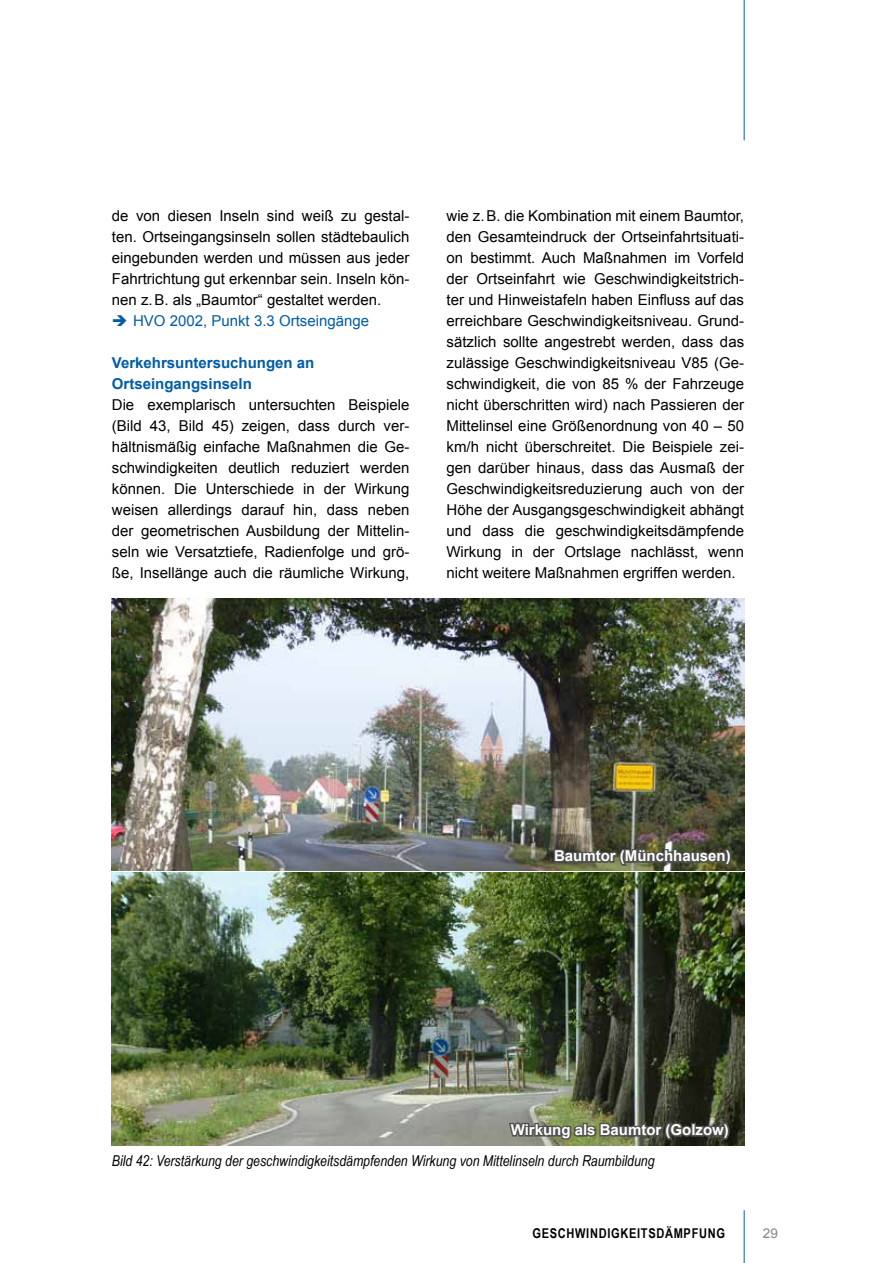
<style>
.page{position:relative;width:893px;height:1263px;background:#fff}
.page>*{position:absolute;margin:0;border:0;box-sizing:border-box;transform-origin:0 0}
.t1{font:15px/21px "Arial";color:#000;text-align:justify}
.t2{font:italic 15px "Arial Narrow";color:#000}
.t3{font:700 15px "Arial";color:#fff}
.t4{font:700 15px/21px "Arial";color:#005ca9}
.t5{font:15px "Arial";color:#005ca9}
.t6{font:700 13.5px "Arial Narrow";letter-spacing:.05em;color:#000}
.t7{font:13.5px "Arial";color:#878786}
</style>
<div class="page">
<hr style="left:744px;top:0;width:1px;height:140px;background:#005ca9">
<hr style="left:744px;top:1210px;width:1px;height:53px;background:#005ca9">
<img style="left:112px;top:598px;width:632px;height:272px">
<img style="left:112px;top:872px;width:632px;height:273px">
<svg style="left:507px;top:1111px;width:225px;height:34px;background:#5c604c"></svg>
<img style="left:552px;top:828px;width:181px;height:41px">
<p class="t1" style="left:112px;top:205px;width:299px">de von diesen Inseln sind weiß zu gestal&shy;ten. Ortseingangsinseln sollen städtebaulich eingebunden werden und müssen aus jeder Fahrtrichtung gut erkennbar sein. Inseln kön&shy;nen z.B. als „Baumtor“ gestaltet werden.</p>
<p class="t5" style="left:112px;top:311px;width:259px">➔ HVO 2002, Punkt 3.3 Ortseingänge</p>
<p class="t4" style="left:112px;top:353px;width:204px">Verkehrsuntersuchungen an<br>Ortseingangsinseln</p>
<p class="t1" style="left:112px;top:394px;width:299px">Die exemplarisch untersuchten Beispiele (Bild 43, Bild 45) zeigen, dass durch ver&shy;hältnismäßig einfache Maßnahmen die Ge&shy;schwindigkeiten deutlich reduziert werden können. Die Unterschiede in der Wirkung weisen allerdings darauf hin, dass neben der geometrischen Ausbildung der Mittelin&shy;seln wie Versatztiefe, Radienfolge und grö&shy;ße, Insellänge auch die räumliche Wirkung,</p>
<p class="t1" style="left:446px;top:205px;width:299px">wie z.B. die Kombination mit einem Baumtor, den Gesamteindruck der Ortseinfahrtsituati&shy;on bestimmt. Auch Maßnahmen im Vorfeld der Ortseinfahrt wie Geschwindigkeitstrich&shy;ter und Hinweistafeln haben Einfluss auf das erreichbare Geschwindigkeitsniveau. Grund&shy;sätzlich sollte angestrebt werden, dass das zulässige Geschwindigkeitsniveau V85 (Ge&shy;schwindigkeit, die von 85 % der Fahrzeuge nicht überschritten wird) nach Passieren der Mittelinsel eine Größenordnung von 40 – 50 km/h nicht überschreitet. Die Beispiele zei&shy;gen darüber hinaus, dass das Ausmaß der Geschwindigkeitsreduzierung auch von der Höhe der Ausgangsgeschwindigkeit abhängt und dass die geschwindigkeitsdämpfende Wirkung in der Ortslage nachlässt, wenn nicht weitere Maßnahmen ergriffen werden.</p>
<p class="t3" style="left:554px;top:845px;width:178px">Baumtor (Münchhausen)</p>
<p class="t3" style="left:457px;top:1119px;width:36px">W</p>
<p class="t3" style="left:525px;top:1119px;width:206px">irkung als Baumtor (Golzow)</p>
<p class="t2" style="left:112px;top:1150px;width:544px">Bild 42: Verstärkung der geschwindigkeitsdämpfenden Wirkung von Mittelinseln durch Raumbildung</p>
<p class="t6" style="left:532px;top:1223px;width:194px">GESCHWINDIGKEITSDÄMPFUNG</p>
<p class="t7" style="left:763px;top:1224px;width:17px">29</p>
</div>
